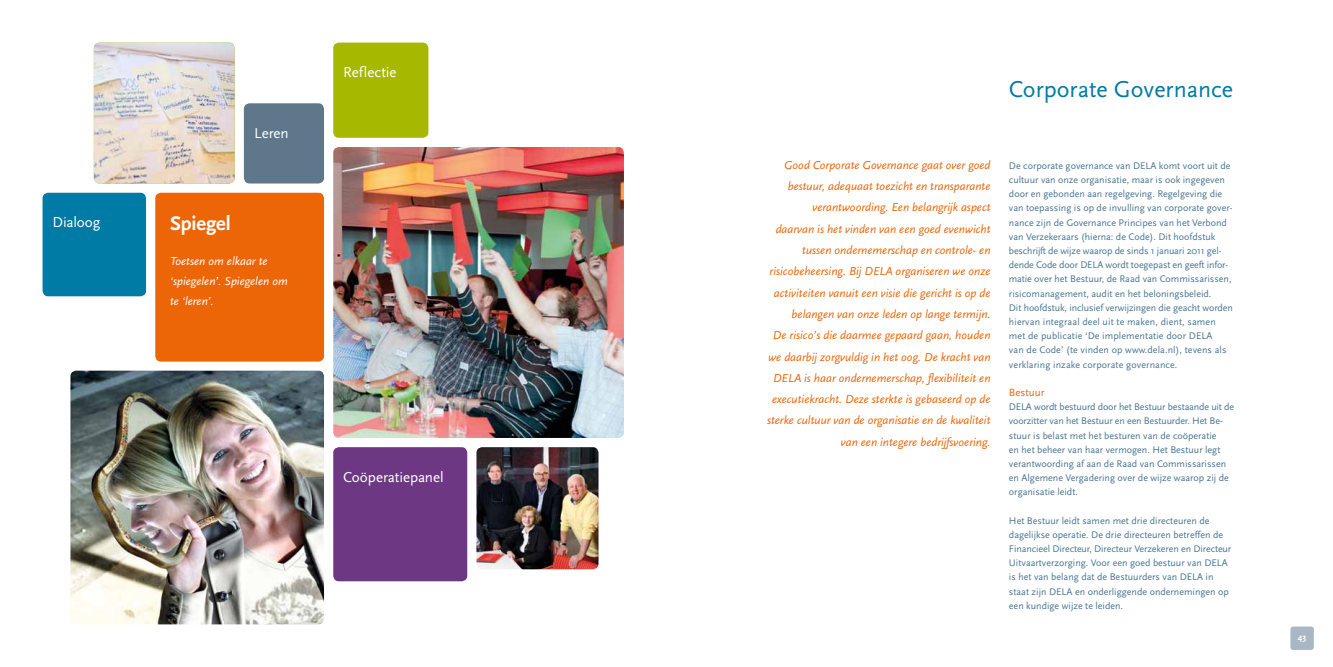
<style>
.page{position:relative;width:1333px;height:667px;background:#fff}
.page>*{position:absolute;margin:0;border:0;box-sizing:border-box;transform-origin:0 0}
.t1{font:24px "Scala Sans OT";color:#007ba6}
.t2{font:700 20.5px "Scala Sans OT";letter-spacing:-.01em;color:#fff}
.t3{font:15px "Scala Sans OT";letter-spacing:-.005em;color:#fff}
.t4{font:italic 12px/21.3px "Scala Sans OT";color:#ec6608;text-align:right}
.t5{font:italic 12px/20px "Scala Sans OT";color:#fff}
.t6{font:11px "Scala Sans OT";color:#ec6608}
.t7{font:10px/14.2px "Scala Sans OT";color:#497593}
.t8{font:700 9px "Scala Sans OT";color:#fff}
</style>
<div class="page">
<div style="left:1290px;top:626px;width:23px;height:23px;background:#a9b7c5;border-radius:3px"></div>
<img style="left:333px;top:147px;width:291px;height:290px">
<div style="left:155px;top:192px;width:169px;height:169px;background:#ec6608;border-radius:6px"></div>
<div style="left:333px;top:43px;width:95px;height:95px;background:#a7b800;border-radius:6px"></div>
<div style="left:43px;top:192px;width:103px;height:104px;background:#007ba6;border-radius:6px"></div>
<img style="left:94px;top:43px;width:141px;height:140px">
<div style="left:244px;top:103px;width:80px;height:80px;background:#5e778a;border-radius:6px"></div>
<img style="left:70px;top:370px;width:254px;height:254px">
<img style="left:476px;top:447px;width:122px;height:122px">
<div style="left:333px;top:447px;width:134px;height:134px;background:#6e3784;border-radius:6px"></div>
<h3 class="t3" style="left:52px;top:213px;width:49px">Dialoog</h3>
<h3 class="t3" style="left:254px;top:124px;width:36px">Leren</h3>
<h2 class="t2" style="left:170px;top:211px;width:62px">Spiegel</h2>
<p class="t5" style="left:170px;top:251px;width:119px">Toetsen om elkaar te ‘spiegelen’. Spiegelen om te ‘leren’.</p>
<h3 class="t3" style="left:343px;top:63px;width:55px">Reflectie</h3>
<h3 class="t3" style="left:343px;top:467px;width:102px">Coöperatiepanel</h3>
<h1 class="t1" style="left:1008px;top:75px;width:226px">Corporate Governance</h1>
<p class="t4" style="left:767px;top:154px;width:225px">Good Corporate Governance gaat over goed bestuur, adequaat toezicht en transparante verantwoording. Een belangrijk aspect<br>daarvan is het vinden van een goed evenwicht tussen ondernemerschap en controle- en risicobeheersing. Bij DELA organiseren we onze activiteiten vanuit een visie die gericht is op de belangen van onze leden op lange termijn.<br>De risico’s die daarmee gepaard gaan, houden we daarbij zorgvuldig in het oog. De kracht van DELA is haar ondernemerschap, flexibiliteit en executiekracht. Deze sterkte is gebaseerd op de sterke cultuur van de organisatie en de kwaliteit van een integere bedrijfsvoering.</p>
<p class="t7" style="left:1008px;top:158px;width:225px">De corporate governance van DELA komt voort uit de cultuur van onze organisatie, maar is ook ingegeven door en gebonden aan regelgeving. Regelgeving die van toepassing is op de invulling van corporate gover&shy;nance zijn de Governance Principes van het Verbond van Verzekeraars (hierna: de Code). Dit hoofdstuk beschrijft de wijze waarop de sinds 1 januari 2011 gel&shy;dende Code door DELA wordt toegepast en geeft infor&shy;matie over het Bestuur, de Raad van Commissarissen, risicomanagement, audit en het beloningsbeleid.<br>Dit hoofdstuk, inclusief verwijzingen die geacht worden hiervan integraal deel uit te maken, dient, samen met de publicatie ‘De implementatie door DELA<br>van de Code’ (te vinden op www.dela.nl), tevens als verklaring inzake corporate governance.</p>
<p class="t6" style="left:1008px;top:385px;width:37px">Bestuur</p>
<p class="t7" style="left:1008px;top:399px;width:227px">DELA wordt bestuurd door het Bestuur bestaande uit de voorzitter van het Bestuur en een Bestuurder. Het Be&shy;stuur is belast met het besturen van de coöperatie<br>en het beheer van haar vermogen. Het Bestuur legt verantwoording af aan de Raad van Commissarissen en Algemene Vergadering over de wijze waarop zij de organisatie leidt.</p>
<p class="t7" style="left:1008px;top:513px;width:224px">Het Bestuur leidt samen met drie directeuren de dagelijkse operatie. De drie directeuren betreffen de Financieel Directeur, Directeur Verzekeren en Directeur Uitvaartverzorging. Voor een goed bestuur van DELA is het van belang dat de Bestuurders van DELA in staat zijn DELA en onderliggende ondernemingen op een kundige wijze te leiden.</p>
<p class="t8" style="left:1297px;top:631px;width:10px">43</p>
</div>
